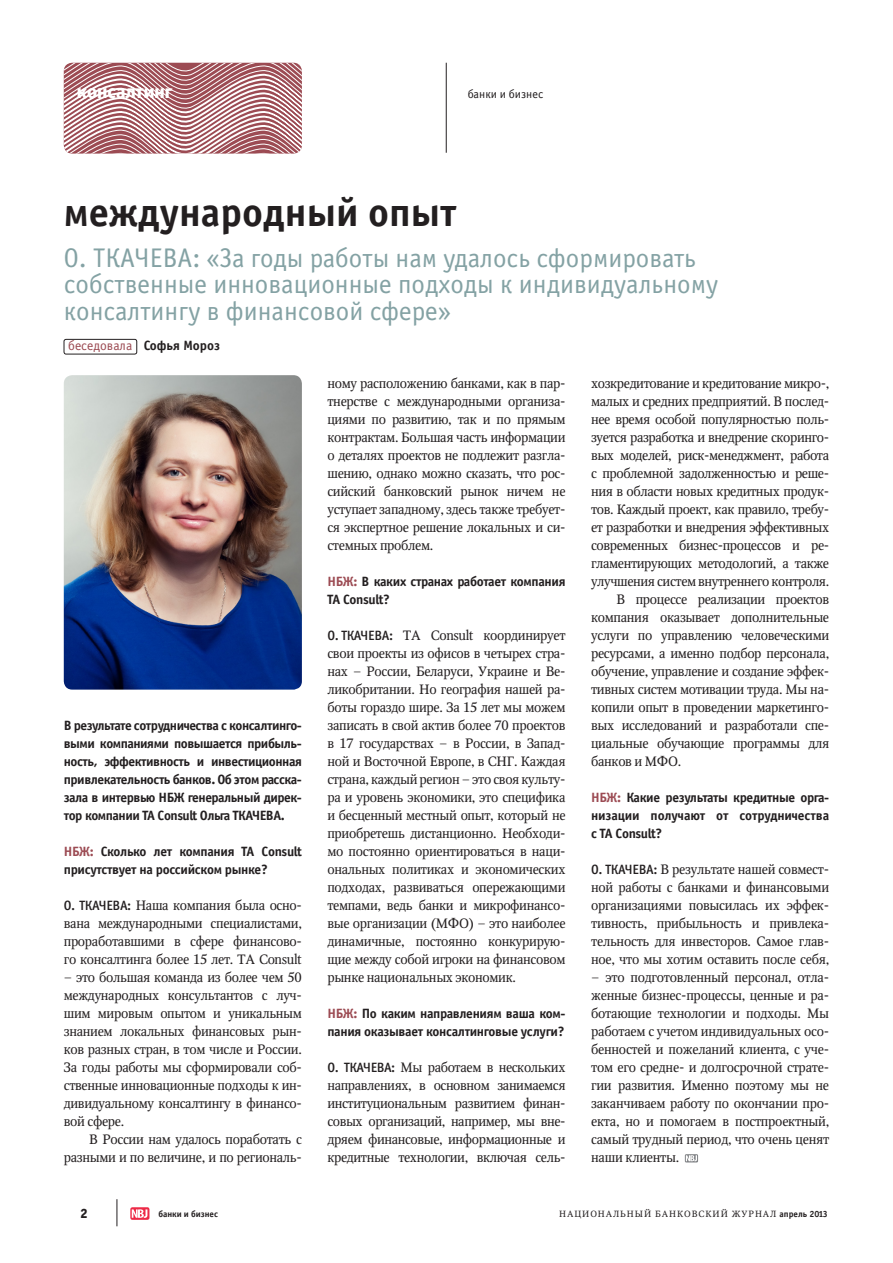
<style>
.page{position:relative;width:893px;height:1263px;background:#fff}
.page>*{position:absolute;margin:0;border:0;box-sizing:border-box;transform-origin:0 0}
.t1{font:40.5px "Officina Sans Bold ITC";color:#231f20}
.t2{font:27px/26.5px "Officina Sans Book ITC";color:#84a2a4}
.t3{font:19.5px "Officina Sans Extra Bold ITC";color:#fff}
.t4{font:13.5px/18px "Octava";letter-spacing:-.025em;color:#231f20;text-align:justify}
.t5{font:13.5px/18px "Officina Sans Bold ITC";letter-spacing:-.025em;color:#231f20}
.t6{font:13.5px "Officina Sans Book ITC";color:#9c4b53}
.t7{font:13.5px "Officina Sans Extra Bold ITC";color:#231f20}
.t8{font:12px "Officina Sans Book ITC";color:#231f20}
.t9{font:9px "Octava";letter-spacing:.1em;color:#231f20}
.t10{font:9px "Officina Sans Bold ITC";color:#231f20}
.s1{font-family:"Officina Sans Bold ITC";color:#231f20}
.s2{color:#9c4b53}
.s3{font-family:"Officina Sans Medium ITC"}
.s4{font-family:"Officina Sans Bold ITC"}
</style>
<div class="page">
<svg style="left:130px;top:1207px;width:19px;height:13px"></svg>
<svg style="left:132px;top:1209px;width:15px;height:9px"></svg>
<svg style="left:117px;top:1199px;width:1px;height:27px"></svg>
<svg style="left:64px;top:63px;width:238px;height:91px"></svg>
<hr style="left:446px;top:63px;width:1px;height:90px;background:#231f20">
<svg style="left:685px;top:1154px;width:13px;height:8px"></svg>
<svg style="left:686px;top:1155px;width:11px;height:6px"></svg>
<div style="left:64px;top:339px;width:73px;height:15px;border:1px solid #231f20;border-radius:2px"></div>
<img style="left:64px;top:375px;width:238px;height:315px">
<h3 class="t3" style="left:77px;top:79px;width:97px">консалтинг</h3>
<p class="t8" style="left:468px;top:87px;width:77px">банки и бизнес</p>
<h1 class="t1" style="left:64px;top:188px;width:394px">международный опыт</h1>
<h2 class="t2" style="left:64px;top:245px;width:656px">О. ТКАЧЕВА: «За годы работы нам удалось сформировать собственные инновационные подходы к индивидуальному консалтингу в финансовой сфере»</h2>
<p class="t6" style="left:68px;top:338px;width:153px">беседовала <span class="s1">Софья Мороз</span></p>
<p class="t5" style="left:64px;top:717px;width:240px;text-align:justify">В результате сотрудничества с консалтинго&shy;выми компаниями повышается прибыль&shy;ность, эффективность и инвестиционная привлекательность банков. Об этом расска&shy;зала в интервью НБЖ генеральный дирек&shy;тор компании TA Consult Ольга ТКАЧЕВА.</p>
<p class="t5" style="left:64px;top:843px;width:240px"><span class="s2">НБЖ:</span> Сколько лет компания TA Consult присутствует на российском рынке?</p>
<p class="t4" style="left:64px;top:897px;width:240px"><span class="s3">О. ТКАЧЕВА:</span> Наша компания была осно&shy;вана международными специалистами, проработавшими в сфере финансово&shy;го консалтинга более 15 лет. TA Consult</p>
<p class="t4" style="left:64px;top:969px;width:240px">– это большая команда из более чем 50 международных консультантов с луч&shy;шим мировым опытом и уникальным знанием локальных финансовых рын&shy;ков разных стран, в том числе и России.<br>За годы работы мы сформировали соб&shy;ственные инновационные подходы к ин&shy;дивидуальному консалтингу в финансо&shy;вой сфере.</p>
<p class="t4" style="left:64px;top:1131px;width:240px;text-align:right">В России нам удалось поработать с разными и по величине, и по региональ-</p>
<p class="t4" style="left:327px;top:375px;width:240px">ному расположению банками, как в пар&shy;тнерстве с международными организа&shy;циями по развитию, так и по прямым контрактам. Большая часть информации о деталях проектов не подлежит разгла&shy;шению, однако можно сказать, что рос&shy;сийский банковский рынок ничем не уступает западному, здесь также требует&shy;ся экспертное решение локальных и си&shy;стемных проблем.</p>
<p class="t5" style="left:327px;top:573px;width:240px"><span class="s2">НБЖ:</span> В каких странах работает компания<br>TA Consult?</p>
<p class="t4" style="left:327px;top:626px;width:240px"><span class="s3">О. ТКАЧЕВА:</span> TA Consult координирует свои проекты из офисов в четырех стра&shy;нах – России, Беларуси, Украине и Ве&shy;ликобритании. Но география нашей ра&shy;боты гораздо шире. За 15 лет мы можем записать в свой актив более 70 проектов в 17 государствах – в России, в Запад&shy;ной и Восточной Европе, в СНГ. Каждая страна, каждый регион – это своя культу&shy;ра и уровень экономики, это специфика и бесценный местный опыт, который не приобретешь дистанционно. Необходи&shy;мо постоянно ориентироваться в наци&shy;ональных политиках и экономических подходах, развиваться опережающими темпами, ведь банки и микрофинансо&shy;вые организации (МФО) – это наиболее динамичные, постоянно конкурирую&shy;щие между собой игроки на финансовом рынке национальных экономик.</p>
<p class="t5" style="left:327px;top:1004px;width:240px"><span class="s2">НБЖ:</span> По каким направлениям ваша ком&shy;пания оказывает консалтинговые услуги?</p>
<p class="t4" style="left:327px;top:1058px;width:240px"><span class="s3">О. ТКАЧЕВА:</span> Мы работаем в нескольких направлениях, в основном занимаемся институциональным развитием финан&shy;совых организаций, например, мы вне&shy;дряем финансовые, информационные и кредитные технологии, включая сель-</p>
<p class="t4" style="left:591px;top:374px;width:240px">хозкредитование и кредитование микро-,</p>
<p class="t4" style="left:591px;top:392px;width:240px">малых и средних предприятий. В послед-</p>
<p class="t4" style="left:591px;top:410px;width:240px">нее время особой популярностью поль-</p>
<p class="t4" style="left:591px;top:428px;width:240px">зуется разработка и внедрение скоринго-</p>
<p class="t4" style="left:591px;top:446px;width:240px">вых моделей, риск-менеджмент, работа</p>
<p class="t4" style="left:591px;top:464px;width:240px">с проблемной задолженностью и реше-</p>
<p class="t4" style="left:591px;top:482px;width:240px">ния в области новых кредитных продук-</p>
<p class="t4" style="left:591px;top:500px;width:240px">тов. Каждый проект, как правило, требу-</p>
<p class="t4" style="left:591px;top:518px;width:240px">ет разработки и внедрения эффективных</p>
<p class="t4" style="left:591px;top:536px;width:240px">современных бизнес-процессов и ре-</p>
<p class="t4" style="left:591px;top:554px;width:240px">гламентирующих методологий, а также</p>
<p class="t4" style="left:591px;top:572px;width:240px">улучшения систем внутреннего контроля.</p>
<p class="t4" style="left:617px;top:590px;width:214px">В процессе реализации проектов</p>
<p class="t4" style="left:591px;top:608px;width:240px">компания оказывает дополнительные</p>
<p class="t4" style="left:591px;top:626px;width:240px">услуги по управлению человеческими</p>
<p class="t4" style="left:591px;top:644px;width:240px">ресурсами, а именно подбор персонала,</p>
<p class="t4" style="left:591px;top:662px;width:240px">обучение, управление и создание эффек-</p>
<p class="t4" style="left:591px;top:680px;width:240px">тивных систем мотивации труда. Мы на-</p>
<p class="t4" style="left:591px;top:698px;width:240px">копили опыт в проведении маркетинго-</p>
<p class="t4" style="left:591px;top:716px;width:240px">вых исследований и разработали спе-</p>
<p class="t4" style="left:591px;top:734px;width:240px">циальные обучающие программы для</p>
<p class="t4" style="left:591px;top:752px;width:92px">банков и МФО.</p>
<p class="t5" style="left:591px;top:788px;width:240px;text-align:justify"><span class="s2">НБЖ:</span> Какие результаты кредитные орга&shy;низации получают от сотрудничества с TA Consult?</p>
<p class="t4" style="left:591px;top:860px;width:240px"><span class="s3">О. ТКАЧЕВА:</span> В результате нашей совмест&shy;ной работы с банками и финансовыми организациями повысилась их эффек&shy;тивность, прибыльность и привлека&shy;тельность для инвесторов. Самое глав&shy;ное, что мы хотим оставить после себя,</p>
<p class="t4" style="left:591px;top:968px;width:240px">– это подготовленный персонал, отла&shy;женные бизнес-процессы, ценные и ра&shy;ботающие технологии и подходы. Мы работаем с учетом индивидуальных осо&shy;бенностей и пожеланий клиента, с уче&shy;том его средне- и долгосрочной страте&shy;гии развития. Именно поэтому мы не заканчиваем работу по окончании про&shy;екта, но и помогаем в постпроектный, самый трудный период, что очень ценят наши клиенты.</p>
<p class="t7" style="left:81px;top:1205px;width:9px">2</p>
<p class="t10" style="left:158px;top:1208px;width:61px">банки и бизнес</p>
<p class="t9" style="left:559px;top:1208px;width:270px">НАЦИОНАЛЬНЫЙ БАНКОВСКИЙ ЖУРНАЛ <span class="s4">апрель 2013</span></p>
</div>
